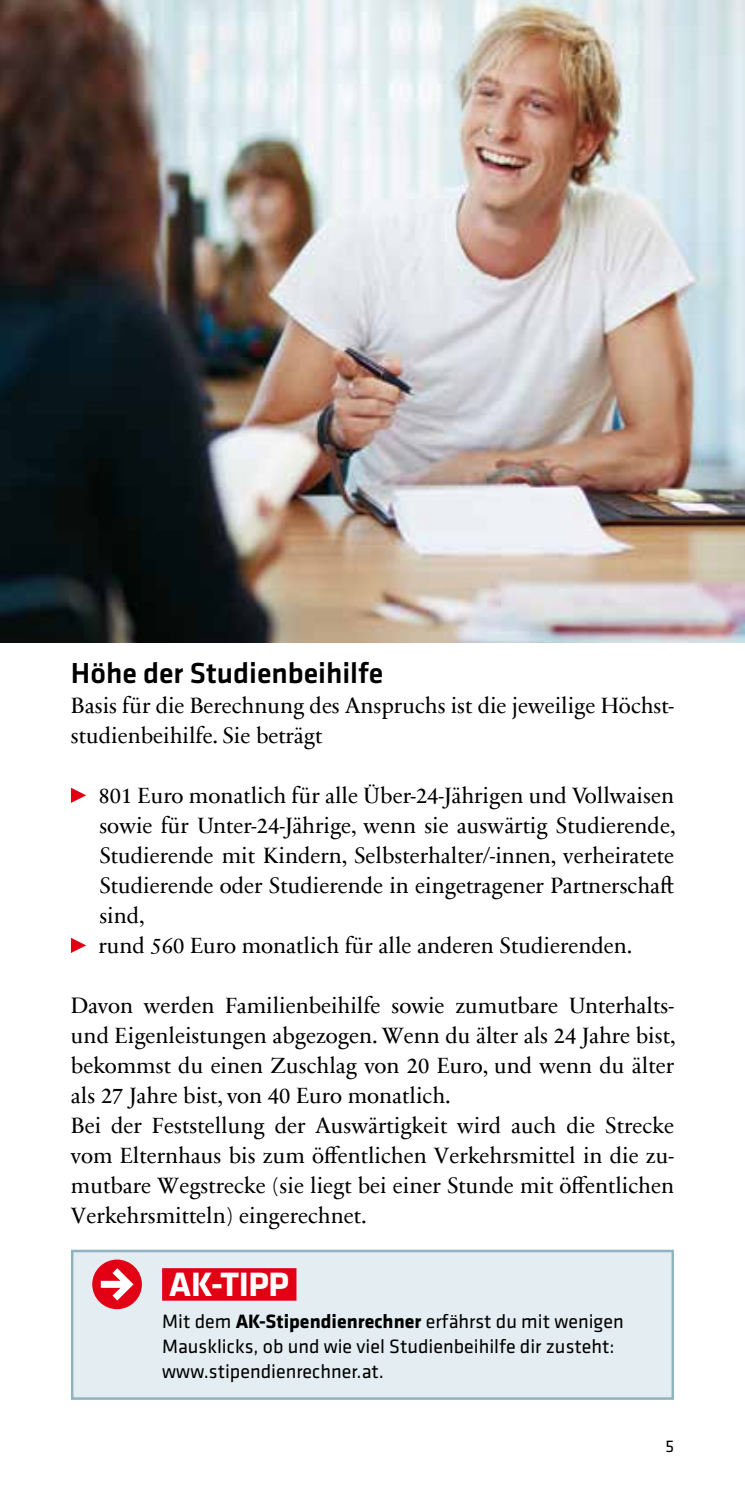
<style>
.page{position:relative;width:745px;height:1489px;background:#fff}
.page>*{position:absolute;margin:0;border:0;box-sizing:border-box;transform-origin:0 0}
.t1{font:700 35px "Klavika Basic";letter-spacing:-.005em;color:#fff}
.t2{font:500 30px "Klavika Basic";color:#000}
.t3{font:22.5px/30px "Sabon Next Com";color:#000}
.t4{font:20px/25px "Klavika Basic";color:#000}
.t5{font:17.5px "Klavika Basic";color:#000}
.s1{font-weight:700}
</style>
<div class="page">
<svg style="left:71px;top:787px;width:15px;height:16px"></svg>
<svg style="left:71px;top:938px;width:15px;height:15px"></svg>
<div style="left:72px;top:1250px;width:600px;height:148px;background:#e4edf1"></div>
<div style="left:162px;top:1267px;width:134px;height:33px;background:#e20015"></div>
<div style="left:71px;top:1249px;width:602px;height:150px;border:2px solid #91b2c1"></div>
<div style="left:92px;top:1259px;width:50px;height:49px;background:#e20015;border-radius:50%"></div>
<svg style="left:101px;top:1268px;width:32px;height:32px"></svg>
<img style="left:0;top:0;width:744px;height:642px">
<h2 class="t2" style="left:71px;top:652px;width:313px">Höhe der Studienbeihilfe</h2>
<p class="t3" style="left:71px;top:689px;width:604px">Basis für die Berechnung des Anspruchs ist die jeweilige Höchst&shy;studienbeihilfe. Sie beträgt</p>
<p class="t3" style="left:98px;top:779px;width:578px">801 Euro monatlich für alle Über-24-Jährigen und Vollwaisen sowie für Unter-24-Jährige, wenn sie auswärtig Studierende, Studierende mit Kindern, Selbsterhalter/-innen, verheiratete Studierende oder Studierende in eingetragener Partnerschaft sind,<br>rund 560 Euro monatlich für alle anderen Studierenden.</p>
<p class="t3" style="left:71px;top:989px;width:605px">Davon werden Familienbeihilfe sowie zumutbare Unterhalts&shy;und Eigenleistungen abgezogen. Wenn du älter als 24 Jahre bist, bekommst du einen Zuschlag von 20 Euro, und wenn du älter als 27 Jahre bist, von 40 Euro monatlich.<br>Bei der Feststellung der Auswärtigkeit wird auch die Strecke vom Elternhaus bis zum öffentlichen Verkehrsmittel in die zu&shy;mutbare Wegstrecke (sie liegt bei einer Stunde mit öffentlichen Verkehrsmitteln) eingerechnet.</p>
<h1 class="t1" style="left:169px;top:1259px;width:121px">AK-TIPP</h1>
<p class="t4" style="left:162px;top:1308px;width:462px">Mit dem <span class="s1">AK-Stipendienrechner</span> erfährst du mit wenigen<br>Mausklicks, ob und wie viel Studienbeihilfe dir zusteht: www.stipendienrechner.at.</p>
<p class="t5" style="left:665px;top:1434px;width:10px">5</p>
</div>
